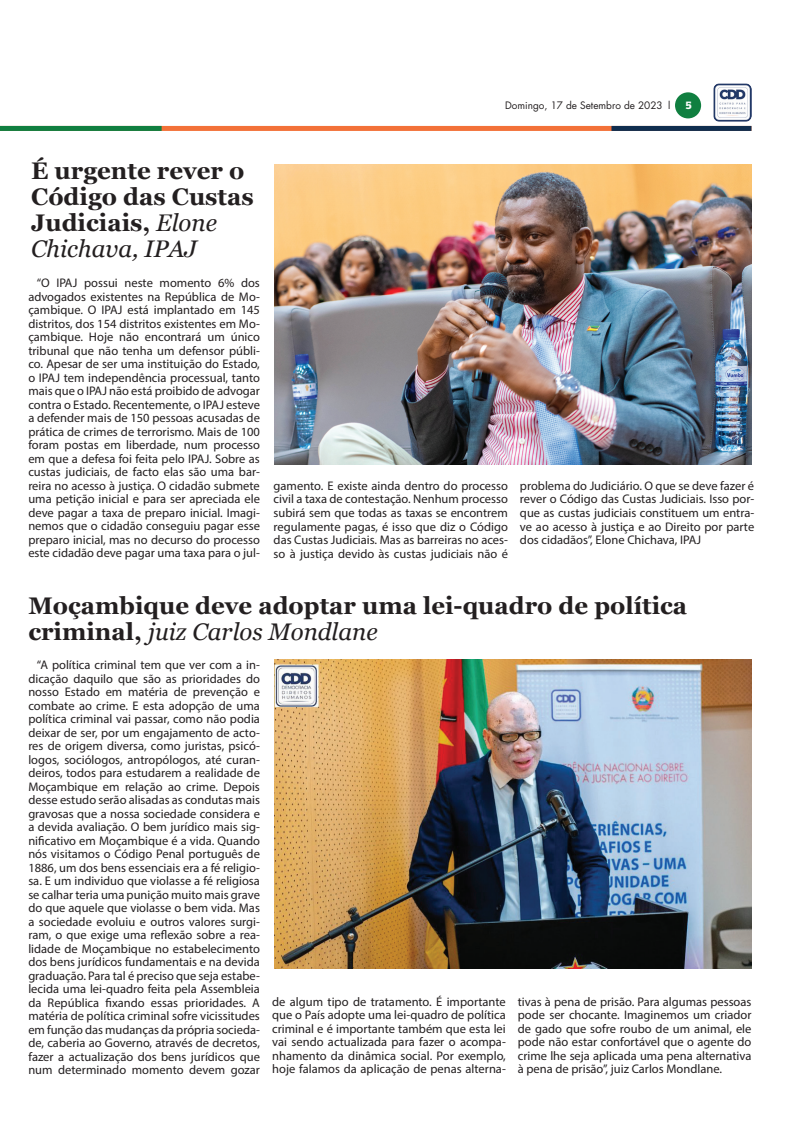
<style>
.page{position:relative;width:794px;height:1134px;background:#fff}
.page>*{position:absolute;margin:0;border:0;box-sizing:border-box;transform-origin:0 0}
.t1{font:700 24px/26px "Georgia";color:#231f20}
.t2{font:12.5px/13.5px "Myriad Pro";color:#231f20;text-align:justify}
.t3{font:10px "Futura LT";color:#231f20}
.t4{font:700 10px "Popular";color:#fff}
.s1{font-weight:400;font-style:italic}
</style>
<div class="page">
<div style="left:0;top:126px;width:751px;height:5px;background:#f37138"></div>
<div style="left:0;top:126px;width:162px;height:5px;background:#107f40"></div>
<div style="left:611px;top:126px;width:140px;height:5px;background:#102e4f"></div>
<div style="left:675px;top:92px;width:26px;height:26px;background:#107f40;border-radius:50%"></div>
<img style="left:714px;top:84px;width:37px;height:37px">
<img style="left:275px;top:164px;width:476px;height:301px">
<img style="left:275px;top:660px;width:476px;height:308px">
<p class="t3" style="left:505px;top:99px;width:167px">Domingo, 17 de Setembro de 2023 l</p>
<p class="t4" style="left:685px;top:98px;width:7px">5</p>
<h1 class="t1" style="left:31px;top:156px;width:224px">É urgente rever o<br>Código das Custas<br>Judiciais, <span class="s1">Elone<br>Chichava, IPAJ</span></h1>
<p class="t2" style="left:28px;top:276px;width:233px;text-indent:9px">“O IPAJ possui neste momento 6% dos advogados existentes na República de Mo&shy;çambique. O IPAJ está implantado em 145 distritos, dos 154 distritos existentes em Mo&shy;çambique. Hoje não encontrará um único tribunal que não tenha um defensor públi&shy;co. Apesar de ser uma instituição do Estado, o IPAJ tem independência processual, tanto mais que o IPAJ não está proibido de advogar contra o Estado. Recentemente, o IPAJ esteve a defender mais de 150 pessoas acusadas de prática de crimes de terrorismo. Mais de 100 foram postas em liberdade, num processo em que a defesa foi feita pelo IPAJ. Sobre as custas judiciais, de facto elas são uma bar&shy;reira no acesso à justiça. O cidadão submete uma petição inicial e para ser apreciada ele deve pagar a taxa de preparo inicial. Imagi&shy;nemos que o cidadão conseguiu pagar esse preparo inicial, mas no decurso do processo este cidadão deve pagar uma taxa para o jul-</p>
<h1 class="t1" style="left:28px;top:592px;width:660px">Moçambique deve adoptar uma lei-quadro de política criminal, <span class="s1">juiz Carlos Mondlane</span></h1>
<p class="t2" style="left:274px;top:479px;width:236px">gamento. E existe ainda dentro do processo civil a taxa de contestação. Nenhum processo subirá sem que todas as taxas se encontrem regulamente pagas, é isso que diz o Código das Custas Judiciais. Mas as barreiras no aces&shy;so à justiça devido às custas judiciais não é</p>
<p class="t2" style="left:520px;top:479px;width:236px">problema do Judiciário. O que se deve fazer é rever o Código das Custas Judiciais. Isso por&shy;que as custas judiciais constituem um entra&shy;ve ao acesso à justiça e ao Direito por parte dos cidadãos”, Elone Chichava, IPAJ</p>
<p class="t2" style="left:28px;top:658px;width:233px;text-indent:8px">“A política criminal tem que ver com a in&shy;dicação daquilo que são as prioridades do nosso Estado em matéria de prevenção e combate ao crime. E esta adopção de uma política criminal vai passar, como não podia deixar de ser, por um engajamento de acto&shy;res de origem diversa, como juristas, psicó&shy;logos, sociólogos, antropólogos, até curan&shy;deiros, todos para estudarem a realidade de Moçambique em relação ao crime. Depois desse estudo serão alisadas as condutas mais gravosas que a nossa sociedade considera e a devida avaliação. O bem jurídico mais sig&shy;nificativo em Moçambique é a vida. Quando nós visitamos o Código Penal português de 1886, um dos bens essenciais era a fé religio&shy;sa. E um individuo que violasse a fé religiosa se calhar teria uma punição muito mais grave do que aquele que violasse o bem vida. Mas a sociedade evoluiu e outros valores surgi&shy;ram, o que exige uma reflexão sobre a rea&shy;lidade de Moçambique no estabelecimento dos bens jurídicos fundamentais e na devida graduação. Para tal é preciso que seja estabe&shy;lecida uma lei-quadro feita pela Assembleia da República fixando essas prioridades. A matéria de política criminal sofre vicissitudes em função das mudanças da própria socieda&shy;de, caberia ao Governo, através de decretos, fazer a actualização dos bens jurídicos que num determinado momento devem gozar</p>
<p class="t2" style="left:272px;top:995px;width:235px">de algum tipo de tratamento. É importante que o País adopte uma lei-quadro de política criminal e é importante também que esta lei vai sendo actualizada para fazer o acompa&shy;nhamento da dinâmica social. Por exemplo, hoje falamos da aplicação de penas alterna-</p>
<p class="t2" style="left:518px;top:995px;width:235px">tivas à pena de prisão. Para algumas pessoas pode ser chocante. Imaginemos um criador de gado que sofre roubo de um animal, ele pode não estar confortável que o agente do crime lhe seja aplicada uma pena alternativa à pena de prisão”, juiz Carlos Mondlane.</p>
</div>
